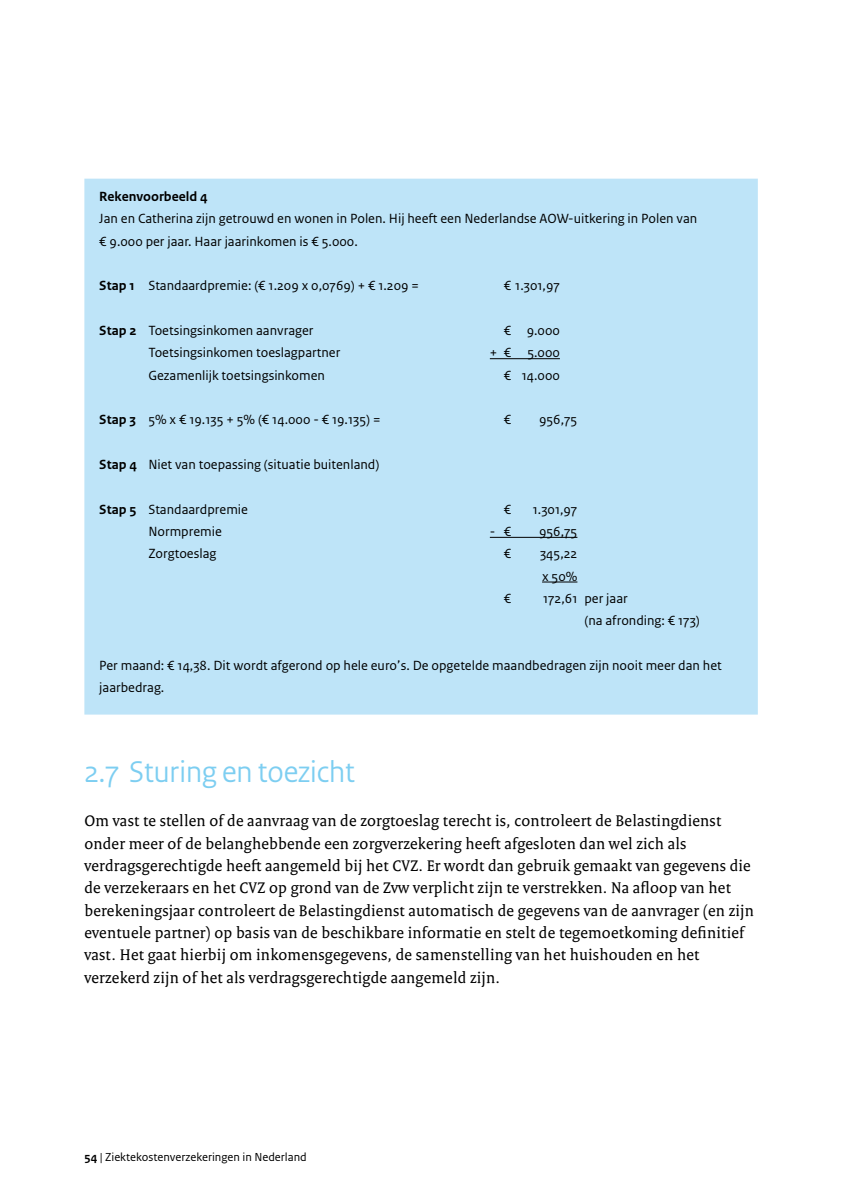
<style>
.page{position:relative;width:844px;height:1191px;background:#fff}
.page>*{position:absolute;margin:0;border:0;box-sizing:border-box;transform-origin:0 0}
.t1{font:31.5px "Rijksoverheid Sans Heading";color:#7dcef1}
.t2{font:16.62px/22.4px "Rijksoverheid Serif";letter-spacing:.015em;color:#000}
.t3{font:14px/22.4px "Rijksoverheid Sans Text";color:#000}
.t4{font:700 14px "Rijksoverheid Sans Text";color:#000}
.t5{font:12.25px "Rijksoverheid Sans Text";color:#000}
.s1{font-weight:700}
</style>
<div class="page">
<div style="left:84px;top:179px;width:673px;height:535px;background:#bee4f8"></div>
<hr style="left:489px;top:358px;width:70px;height:1px;background:#000">
<hr style="left:489px;top:537px;width:88px;height:1px;background:#000">
<hr style="left:542px;top:581px;width:35px;height:1px;background:#000">
<p class="t4" style="left:99px;top:188px;width:110px">Rekenvoorbeeld 4</p>
<p class="t3" style="left:99px;top:208px;width:599px">Jan en Catherina zijn getrouwd en wonen in Polen. Hij heeft een Nederlandse AOW-uitkering in Polen van € 9.000 per jaar. Haar jaarinkomen is € 5.000.</p>
<p class="t3" style="left:99px;top:275px;width:321px"><span class="s1">Stap 1</span> Standaardpremie: (€ 1.209 x 0,0769) + € 1.209 =</p>
<p class="t3" style="left:503px;top:275px;width:57px">€ 1.301,97</p>
<p class="t3" style="left:99px;top:319px;width:216px"><span class="s1">Stap 2</span> Toetsingsinkomen aanvrager</p>
<p class="t3" style="left:503px;top:319px;width:58px">€ 9.000</p>
<p class="t3" style="left:148px;top:342px;width:193px">Toetsingsinkomen toeslagpartner</p>
<p class="t3" style="left:489px;top:342px;width:71px">+ € 5.000</p>
<p class="t3" style="left:148px;top:364px;width:178px">Gezamenlijk toetsingsinkomen</p>
<p class="t3" style="left:503px;top:364px;width:57px">€ 14.000</p>
<p class="t3" style="left:99px;top:409px;width:282px"><span class="s1">Stap 3</span> 5% x € 19.135 + 5% (€ 14.000 - € 19.135) =</p>
<p class="t3" style="left:503px;top:409px;width:9px">€</p>
<p class="t3" style="left:539px;top:409px;width:40px">956,75</p>
<p class="t3" style="left:99px;top:453px;width:281px"><span class="s1">Stap 4</span> Niet van toepassing (situatie buitenland)</p>
<p class="t3" style="left:99px;top:498px;width:150px"><span class="s1">Stap 5</span> Standaardpremie</p>
<p class="t3" style="left:503px;top:498px;width:9px">€</p>
<p class="t3" style="left:532px;top:498px;width:46px">1.301,97</p>
<p class="t3" style="left:148px;top:520px;width:75px">Normpremie</p>
<p class="t3" style="left:489px;top:520px;width:23px">- €</p>
<p class="t3" style="left:539px;top:520px;width:40px">956,75</p>
<p class="t3" style="left:148px;top:542px;width:70px">Zorgtoeslag</p>
<p class="t3" style="left:503px;top:542px;width:9px">€</p>
<p class="t3" style="left:540px;top:542px;width:39px">345,22 x 50%</p>
<p class="t3" style="left:503px;top:587px;width:9px">€</p>
<p class="t3" style="left:584px;top:587px;width:117px;text-indent:-41px">172,61 per jaar<br>(na afronding: € 173)</p>
<p class="t3" style="left:99px;top:654px;width:624px">Per maand: € 14,38. Dit wordt afgerond op hele euro’s. De opgetelde maandbedragen zijn nooit meer dan het jaarbedrag.</p>
<h1 class="t1" style="left:84px;top:753px;width:272px">2.7 Sturing en toezicht</h1>
<p class="t2" style="left:84px;top:809px;width:670px">Om vast te stellen of de aanvraag van de zorgtoeslag terecht is, controleert de Belastingdienst onder meer of de belanghebbende een zorgverzekering heeft afgesloten dan wel zich als verdragsgerechtigde heeft aangemeld bij het CVZ. Er wordt dan gebruik gemaakt van gegevens die de verzekeraars en het CVZ op grond van de Zvw verplicht zijn te verstrekken. Na afloop van het berekeningsjaar controleert de Belastingdienst automatisch de gegevens van de aanvrager (en zijn eventuele partner) op basis van de beschikbare informatie en stelt de tegemoetkoming definitief vast. Het gaat hierbij om inkomensgegevens, de samenstelling van het huishouden en het verzekerd zijn of het als verdragsgerechtigde aangemeld zijn.</p>
<p class="t5" style="left:84px;top:1150px;width:224px"><span class="s1">54</span> | Ziektekostenverzekeringen in Nederland</p>
</div>
